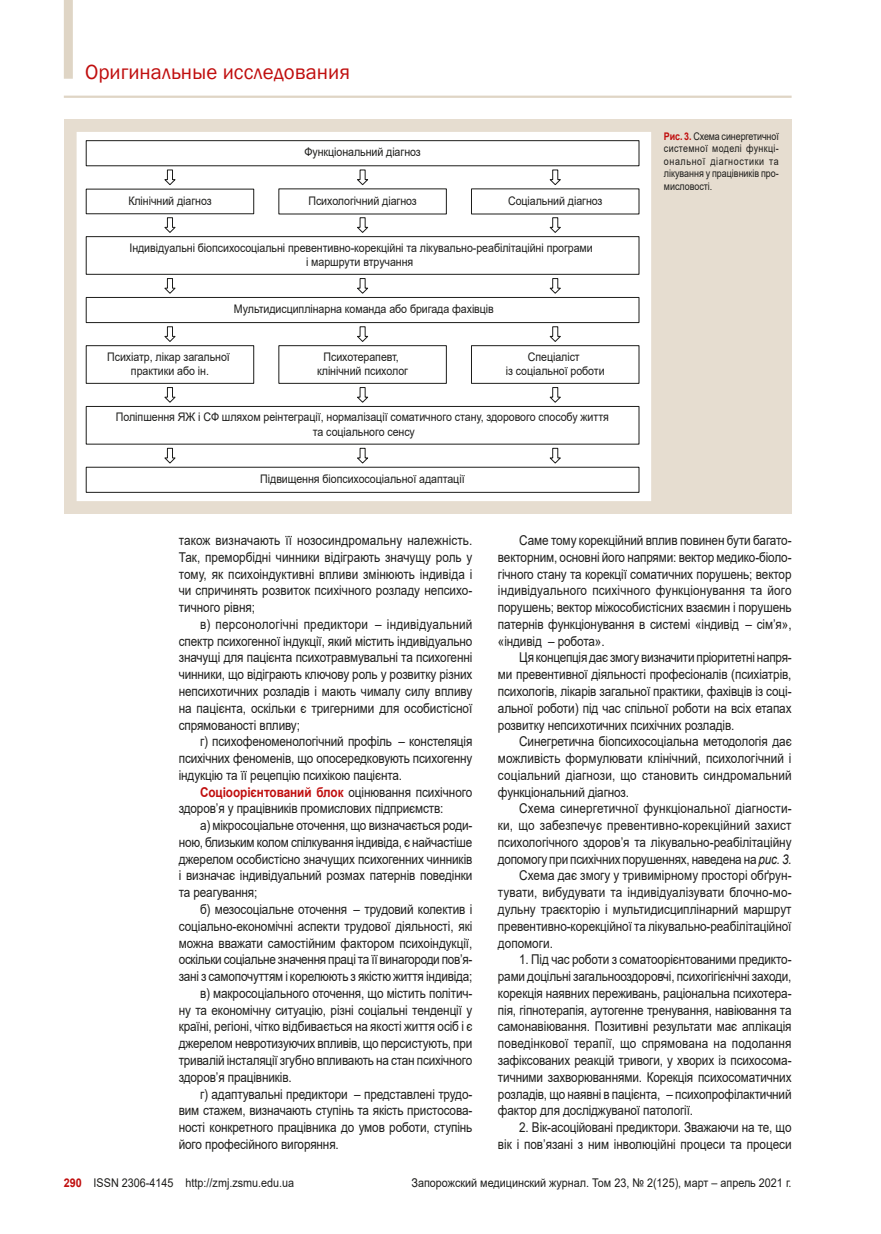
<style>
.page{position:relative;width:881px;height:1234px;background:#fff}
.page>*{position:absolute;margin:0;border:0;box-sizing:border-box;transform-origin:0 0}
.t1{font:21px "Franklin Gothic";color:#c00e0e}
.tecst{font:13.5px/16.8px "Arial";letter-spacing:-.01em;color:#1d1d1b;text-align:justify;scale:.87 1}
.t2{font:12px "Arial";color:#1d1d1b;scale:.9 1}
.t3{font:11.85px/14.1px "Arial";letter-spacing:-.005em;color:#1d1d1b;text-align:center;scale:.9 1}
.примечание{font:10.5px/12.6px "Arial";color:#1d1d1b;text-align:justify;scale:.85 1}
.s1{font-weight:700;color:#c00e0e}
.s2{font-style:italic}
</style>
<div class="page">
<hr style="left:64px;top:96px;width:727px;height:2px;background:#dfd5c5">
<div style="left:64px;top:119px;width:727px;height:395px;background:#e6ddd0"></div>
<svg style="left:76px;top:132px;width:575px;height:369px;background:#f5f5f5"></svg>
<div style="left:64px;top:0;width:9px;height:79px;background:#dfd5c5"></div>
<h1 class="t1" style="left:85px;top:59px;width:266px">Оригинальные исследования</h1>
<p class="t3" style="left:304px;top:145px;width:131px">Функціональний діагноз</p>
<p class="t3" style="left:128px;top:193px;width:94px">Клінічний діагноз</p>
<p class="t3" style="left:308px;top:193px;width:122px">Психологічний діагноз</p>
<p class="t3" style="left:508px;top:193px;width:106px">Соціальний діагноз</p>
<p class="t3" style="left:129px;top:240px;width:516px">Індивідуальні біопсихосоціальні превентивно-корекційні та лікувально-реабілітаційні програми і маршрути втручання</p>
<p class="t3" style="left:234px;top:302px;width:290px">Мультидисциплінарна команда або бригада фахівців</p>
<p class="t3" style="left:107px;top:349px;width:138px">Психіатр, лікар загальної практики або ін.</p>
<p class="t3" style="left:317px;top:349px;width:102px">Психотерапевт, клінічний психолог</p>
<p class="t3" style="left:505px;top:349px;width:111px">Спеціаліст<br>із соціальної роботи</p>
<p class="t3" style="left:116px;top:410px;width:549px">Поліпшення ЯЖ і СФ шляхом реінтеграції, нормалізації соматичного стану, здорового способу життя та соціального сенсу</p>
<p class="t3" style="left:260px;top:471px;width:228px">Підвищення біопсихосоціальної адаптації</p>
<p class="примечание" style="left:663px;top:129px;width:137px"><span class="s1">Рис. 3.</span> Схема синергетичної системної моделі функці&shy;ональної діагностики та лікування у працівників про&shy;мисловості.</p>
<p class="tecst" style="left:179px;top:531px;width:339px">також визначають її нозосиндромальну належність.<br>Так, преморбідні чинники відіграють значущу роль у тому, як психоіндуктивні впливи змінюють індивіда і чи спричинять розвиток психічного розладу непсихо&shy;тичного рівня;</p>
<p class="tecst" style="left:179px;top:615px;width:339px;text-indent:21px">в) персонологічні предиктори – індивідуальний спектр психогенної індукції, який містить індивідуально значущі для пацієнта психотравмувальні та психогенні чинники, що відіграють ключову роль у розвитку різних непсихотичних розладів і мають чималу силу впливу на пацієнта, оскільки є тригерними для особистісної спрямованості впливу;</p>
<p class="tecst" style="left:179px;top:733px;width:339px;text-indent:21px">г) психофеноменологічний профіль – констеляція психічних феноменів, що опосередковують психогенну індукцію та її рецепцію психікою пацієнта.</p>
<p class="tecst" style="left:179px;top:783px;width:339px;text-indent:21px"><span class="s1">Соціоорієнтований блок</span> оцінювання психічного здоров’я у працівників промислових підприємств:</p>
<p class="tecst" style="left:179px;top:816px;width:339px;text-indent:21px">а) мікросоціальне оточення, що визначається роди&shy;ною, близьким колом спілкування індивіда, є найчастіше джерелом особистісно значущих психогенних чинників і визначає індивідуальний розмах патернів поведінки та реагування;</p>
<p class="tecst" style="left:179px;top:900px;width:339px;text-indent:21px">б) мезосоціальне оточення – трудовий колектив і соціально-економічні аспекти трудової діяльності, які можна вважати самостійним фактором психоіндукції, оскільки соціальне значення праці та її винагороди пов’я&shy;зані з самопочуттям і корелюють з якістю життя індивіда;</p>
<p class="tecst" style="left:179px;top:984px;width:339px;text-indent:21px">в) макросоціального оточення, що містить політич&shy;ну та економічну ситуацію, різні соціальні тенденції у країні, регіоні, чітко відбивається на якості життя осіб і є джерелом невротизуючих впливів, що персистують, при тривалій інсталяції згубно впливають на стан психічного здоров’я працівників.</p>
<p class="tecst" style="left:179px;top:1085px;width:339px;text-indent:21px">г) адаптувальні предиктори – представлені трудо&shy;вим стажем, визначають ступінь та якість пристосова&shy;ності конкретного працівника до умов роботи, ступінь його професійного вигоряння.</p>
<p class="tecst" style="left:497px;top:531px;width:339px;text-indent:21px">Саме тому корекційний вплив повинен бути багато&shy;векторним, основні його напрями: вектор медико-біоло&shy;гічного стану та корекції соматичних порушень; вектор індивідуального психічного функціонування та його порушень; вектор міжособистісних взаємин і порушень патернів функціонування в системі «індивід – сім’я», «індивід – робота».</p>
<p class="tecst" style="left:497px;top:649px;width:339px;text-indent:21px">Ця концепція дає змогу визначити пріоритетні напря&shy;ми превентивної діяльності професіоналів (психіатрів, психологів, лікарів загальної практики, фахівців із соці&shy;альної роботи) під час спільної роботи на всіх етапах розвитку непсихотичних психічних розладів.</p>
<p class="tecst" style="left:497px;top:733px;width:339px;text-indent:21px">Синегретична біопсихосоціальна методологія дає можливість формулювати клінічний, психологічний і соціальний діагнози, що становить синдромальний функціональний діагноз.</p>
<p class="tecst" style="left:497px;top:800px;width:339px;text-indent:21px">Схема синергетичної функціональної діагности&shy;ки, що забезпечує превентивно-корекційний захист психологічного здоров’я та лікувально-реабілітаційну допомогу при психічних порушеннях, наведена на <span class="s2">рис. 3.</span></p>
<p class="tecst" style="left:497px;top:867px;width:339px;text-indent:21px">Схема дає змогу у тривимірному просторі обґрун&shy;тувати, вибудувати та індивідуалізувати блочно-мо&shy;дульну траєкторію і мультидисциплінарний маршрут превентивно-корекційної та лікувально-реабілітаційної допомоги.</p>
<p class="tecst" style="left:497px;top:950px;width:339px;text-indent:21px">1. Під час роботи з соматоорієнтованими предикто&shy;рами доцільні загальнооздоровчі, психогігієнічні заходи, корекція наявних переживань, раціональна психотера&shy;пія, гіпнотерапія, аутогенне тренування, навіювання та самонавіювання. Позитивні результати має аплікація поведінкової терапії, що спрямована на подолання зафіксованих реакцій тривоги, у хворих із психосома&shy;тичними захворюваннями. Корекція психосоматичних розладів, що наявні в пацієнта, – психопрофілактичний фактор для досліджуваної патології.</p>
<p class="tecst" style="left:497px;top:1118px;width:339px;text-align:right">2. Вік-асоційовані предиктори. Зважаючи на те, що<br>вік і пов’язані з ним інволюційні процеси та процеси</p>
<p class="t2" style="left:64px;top:1174px;width:257px"><span class="s1">290</span> ISSN 2306-4145 http://zmj.zsmu.edu.ua</p>
<p class="t2" style="left:411px;top:1174px;width:423px">Запорожский медицинский журнал. Том 23, № 2(125), март – апрель 2021 г.</p>
</div>
